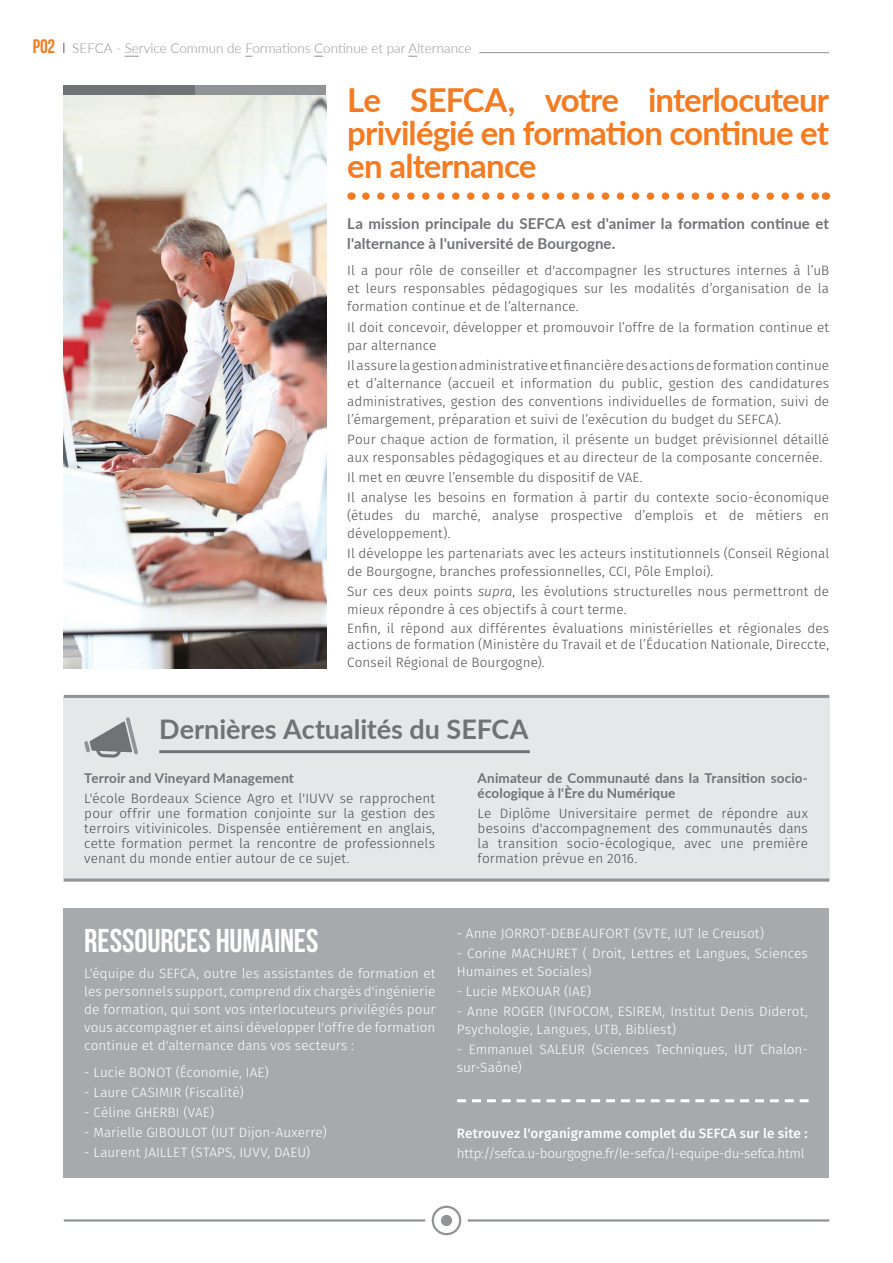
<style>
.page{position:relative;width:893px;height:1263px;background:#fff}
.page>*{position:absolute;margin:0;border:0;box-sizing:border-box;transform-origin:0 0}
.t1{font:700 33px/33px "Lato";letter-spacing:-.025em;color:#f47b21;text-align:justify}
.t2{font:33px "Bebas Neue";letter-spacing:-.005em;color:#fff}
.t3{font:700 27px "Lato";color:#717275}
.t4{font:700 15px/19.5px "Lato";letter-spacing:.005em;color:#717275}
.t5{font:300 13.5px/18px "Fira Sans";letter-spacing:.005em;color:#4b4c4d}
.t6{font:300 13.5px/18px "Fira Sans";letter-spacing:.005em;color:#fff}
.t7{font:700 13.5px/15px "Lato";letter-spacing:.01em;color:#717275}
.t8{font:300 13.5px "Fira Sans";letter-spacing:-.015em;color:#fff}
.t9{font:300 13.5px "Lato";color:#919396}
.t10{font:500 13.5px "Fira Sans";letter-spacing:.01em;color:#fff}
.s1{font-family:"Bebas Neue";font-weight:700;font-size:19.5px;color:#f47b21}
.s2{font-style:italic}
</style>
<div class="page">
<hr style="left:64px;top:1219px;width:361px;height:2px;background:#919396">
<hr style="left:468px;top:1219px;width:361px;height:2px;background:#919396">
<div style="left:432px;top:1206px;width:29px;height:29px;border:2px solid #919396;border-radius:50%"></div>
<div style="left:441px;top:1215px;width:11px;height:11px;background:#919396;border-radius:50%"></div>
<div style="left:64px;top:908px;width:765px;height:270px;background:#a8a9ad"></div>
<svg style="left:366px;top:192px;width:452px;height:8px"></svg>
<img style="left:63px;top:96px;width:263px;height:572px">
<div style="left:195px;top:85px;width:131px;height:10px;background:#919396"></div>
<div style="left:64px;top:85px;width:131px;height:10px;background:#717275"></div>
<div style="left:63px;top:696px;width:766px;height:185px;background:#e6e7e9"></div>
<hr style="left:64px;top:695px;width:765px;height:3px;background:#919396">
<hr style="left:64px;top:878px;width:765px;height:3px;background:#919396">
<hr style="left:159px;top:750px;width:371px;height:3px;background:#717275">
<svg style="left:84px;top:717px;width:54px;height:41px"></svg>
<svg style="left:457px;top:1099px;width:352px;height:3px"></svg>
<svg style="left:125px;top:56px;width:14px;height:1px"></svg>
<svg style="left:63px;top:43px;width:2px;height:10px"></svg>
<hr style="left:479px;top:52px;width:350px;height:1px;background:#919396">
<p class="t9" style="left:33px;top:39px;width:440px"><span class="s1">P02</span> SEFCA - Service Commun de Formations Continue et par Alternance</p>
<h1 class="t1" style="left:347px;top:82px;width:483px">Le SEFCA, votre interlocuteur privilégié en formation continue et en alternance</h1>
<p class="t4" style="left:347px;top:213px;width:483px">La mission principale du SEFCA est d'animer la formation continue et l'alternance à l'université de Bourgogne.</p>
<p class="t5" style="left:347px;top:262px;width:483px;text-align:justify">Il a pour rôle de conseiller et d'accompagner les structures internes à l’uB et leurs responsables pédagogiques sur les modalités d’organisation de la formation continue et de l’alternance.</p>
<p class="t5" style="left:347px;top:318px;width:483px">Il doit concevoir, développer et promouvoir l’offre de la formation continue et par alternance</p>
<p class="t5" style="left:347px;top:356px;width:483px;text-align:justify">Il assure la gestion administrative et financière des actions de formation continue et d’alternance (accueil et information du public, gestion des candidatures administratives, gestion des conventions individuelles de formation, suivi de l’émargement, préparation et suivi de l’exécution du budget du SEFCA).</p>
<p class="t5" style="left:347px;top:430px;width:483px">Pour chaque action de formation, il présente un budget prévisionnel détaillé aux responsables pédagogiques et au directeur de la composante concernée.</p>
<p class="t5" style="left:347px;top:467px;width:483px;line-height:20.1px">Il met en œuvre l’ensemble du dispositif de VAE.<br>Il analyse les besoins en formation à partir du contexte socio-économique</p>
<p class="t5" style="left:347px;top:506px;width:483px">(études du marché, analyse prospective d’emplois et de métiers en développement).</p>
<p class="t5" style="left:347px;top:544px;width:483px">Il développe les partenariats avec les acteurs institutionnels (Conseil Régional de Bourgogne, branches professionnelles, CCI, Pôle Emploi).</p>
<p class="t5" style="left:347px;top:582px;width:483px">Sur ces deux points <span class="s2">supra</span>, les évolutions structurelles nous permettront de mieux répondre à ces objectifs à court terme.<br>Enfin, il répond aux différentes évaluations ministérielles et régionales des</p>
<p class="t5" style="left:347px;top:636px;width:483px">actions de formation (Ministère du Travail et de l’Éducation Nationale, Direccte,<br>Conseil Régional de Bourgogne).</p>
<h2 class="t3" style="left:159px;top:709px;width:371px">Dernières Actualités du SEFCA</h2>
<p class="t7" style="left:478px;top:770px;width:332px">Animateur de Communauté dans la Transition socio&shy;écologique à l'Ère du Numérique</p>
<p class="t5" style="left:478px;top:805px;width:332px;line-height:15px;text-align:justify">Le Diplôme Universitaire permet de répondre aux besoins d'accompagnement des communautés dans la transition socio-écologique, avec une première formation prévue en 2016.</p>
<p class="t7" style="left:84px;top:770px;width:211px">Terroir and Vineyard Management</p>
<p class="t5" style="left:84px;top:790px;width:352px;line-height:15px;text-align:justify">L'école Bordeaux Science Agro et l'IUVV se rapprochent pour offrir une formation conjointe sur la gestion des terroirs vitivinicoles. Dispensée entièrement en anglais, cette formation permet la rencontre de professionnels venant du monde entier autour de ce sujet.</p>
<h1 class="t2" style="left:84px;top:922px;width:236px">RESSOURCES HUMAINES</h1>
<p class="t6" style="left:84px;top:964px;width:353px;text-align:justify">L'équipe du SEFCA, outre les assistantes de formation et les personnels support, comprend dix chargés d'ingénierie de formation, qui sont vos interlocuteurs privilégiés pour vous accompagner et ainsi développer l'offre de formation continue et d'alternance dans vos secteurs :</p>
<p class="t6" style="left:84px;top:1063px;width:186px">- Lucie BONOT (Économie, IAE)</p>
<p class="t6" style="left:84px;top:1083px;width:161px">- Laure CASIMIR (Fiscalité)</p>
<p class="t6" style="left:84px;top:1103px;width:131px">- Céline GHERBI (VAE)</p>
<p class="t6" style="left:84px;top:1123px;width:244px">- Marielle GIBOULOT (IUT Dijon-Auxerre)</p>
<p class="t6" style="left:84px;top:1143px;width:227px">- Laurent JAILLET (STAPS, IUVV, DAEU)</p>
<p class="t6" style="left:457px;top:924px;width:309px">- Anne JORROT-DEBEAUFORT (SVTE, IUT le Creusot)</p>
<p class="t6" style="left:457px;top:944px;width:353px">- Corine MACHURET ( Droit, Lettres et Langues, Sciences<br>Humaines et Sociales)</p>
<p class="t6" style="left:457px;top:982px;width:136px">- Lucie MEKOUAR (IAE)</p>
<p class="t6" style="left:457px;top:1002px;width:353px">- Anne ROGER (INFOCOM, ESIREM, Institut Denis Diderot,<br>Psychologie, Langues, UTB, Bibliest)</p>
<p class="t6" style="left:457px;top:1040px;width:353px">- Emmanuel SALEUR (Sciences Techniques, IUT Chalon&shy;sur-Saône)</p>
<p class="t10" style="left:457px;top:1122px;width:352px">Retrouvez l'organigramme complet du SEFCA sur le site :</p>
<p class="t8" style="left:457px;top:1144px;width:349px">http://sefca.u-bourgogne.fr/le-sefca/l-equipe-du-sefca.html</p>
</div>
